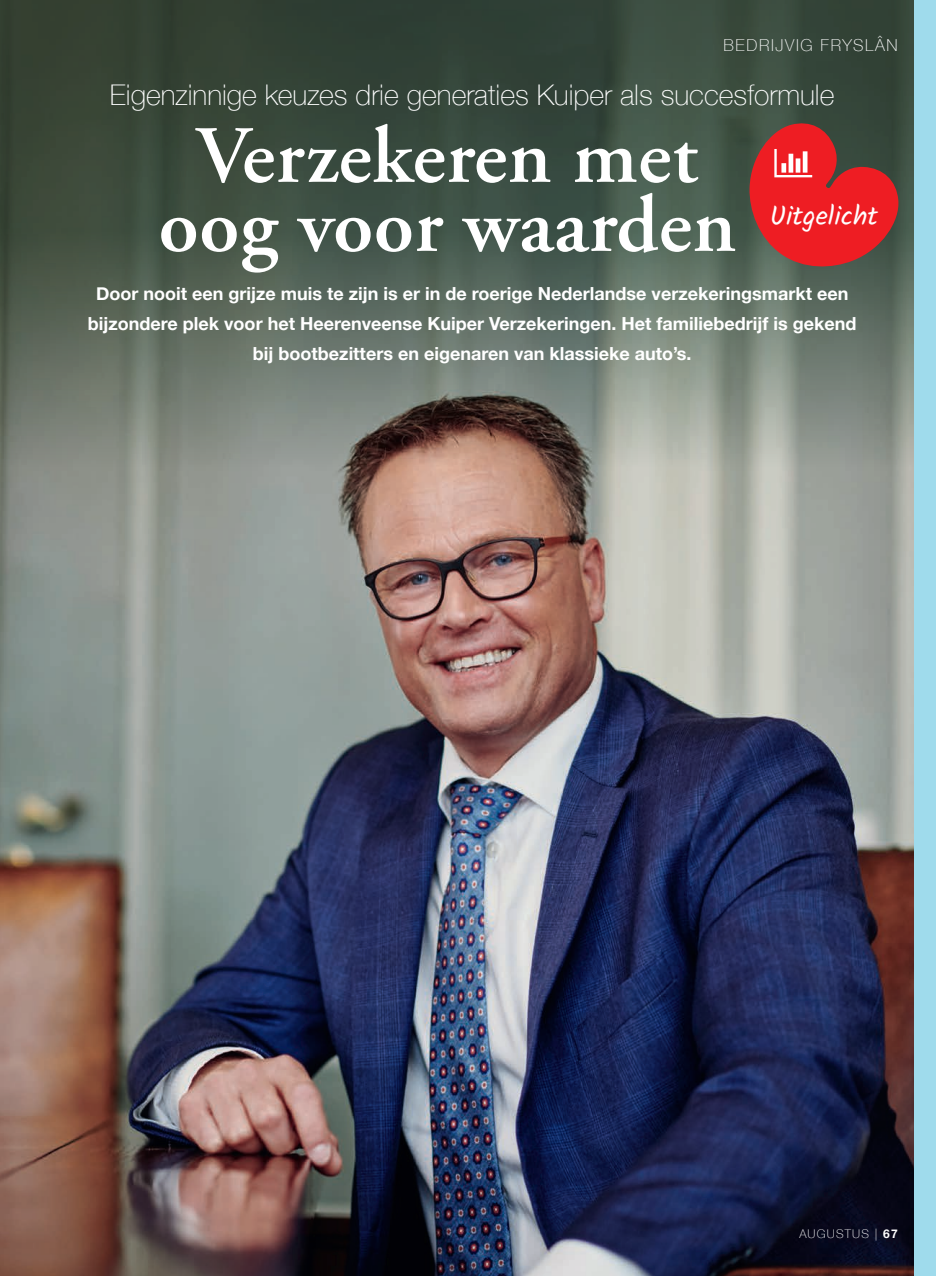
<style>
.page{position:relative;width:936px;height:1276px;background:#fff}
.page>*{position:absolute;margin:0;border:0;box-sizing:border-box;transform-origin:0 0}
.t1{font:600 81px/69px "Adobe Garamond Pro";letter-spacing:.01em;color:#fff;text-align:center}
.t2{font:100 28.5px "Helvetica Neue";color:#fff}
.t3{font:27px "Kalam";color:#fff}
.t4{font:700 18px/30px "Helvetica Neue";color:#fff;text-align:center}
.t5{font:100 16.5px "Helvetica Neue";letter-spacing:.1em;color:#fff}
.t6{font:100 12px "Helvetica Neue";letter-spacing:.1em;color:#fff}
.s1{font-weight:700}
</style>
<div class="page">
<img style="left:0;top:472px;width:914px;height:804px">
<svg style="left:0;top:0;width:914px;height:472px;background:#546155"></svg>
<div style="left:914px;top:0;width:21px;height:1276px;background:#9fdbec"></div>
<svg style="left:749px;top:120px;width:151px;height:150px;background:#b23333"></svg>
<p class="t5" style="left:723px;top:33px;width:176px">BEDRIJVIG FRYSLÂN</p>
<h2 class="t2" style="left:110px;top:73px;width:726px">Eigenzinnige keuzes drie generaties Kuiper als succesformule</h2>
<h1 class="t1" style="left:159px;top:122px;width:578px">Verzekeren met oog voor waarden</h1>
<p class="t4" style="left:88px;top:279px;width:770px">Door nooit een grijze muis te zijn is er in de roerige Nederlandse verzekeringsmarkt een bijzondere plek voor het Heerenveense Kuiper Verzekeringen. Het familiebedrijf is gekend bij bootbezitters en eigenaren van klassieke auto’s.</p>
<h3 class="t3" style="left:769px;top:197px;width:109px">Uitgelicht</h3>
<p class="t6" style="left:799px;top:1224px;width:100px">AUGUSTUS | <span class="s1">67</span></p>
</div>
